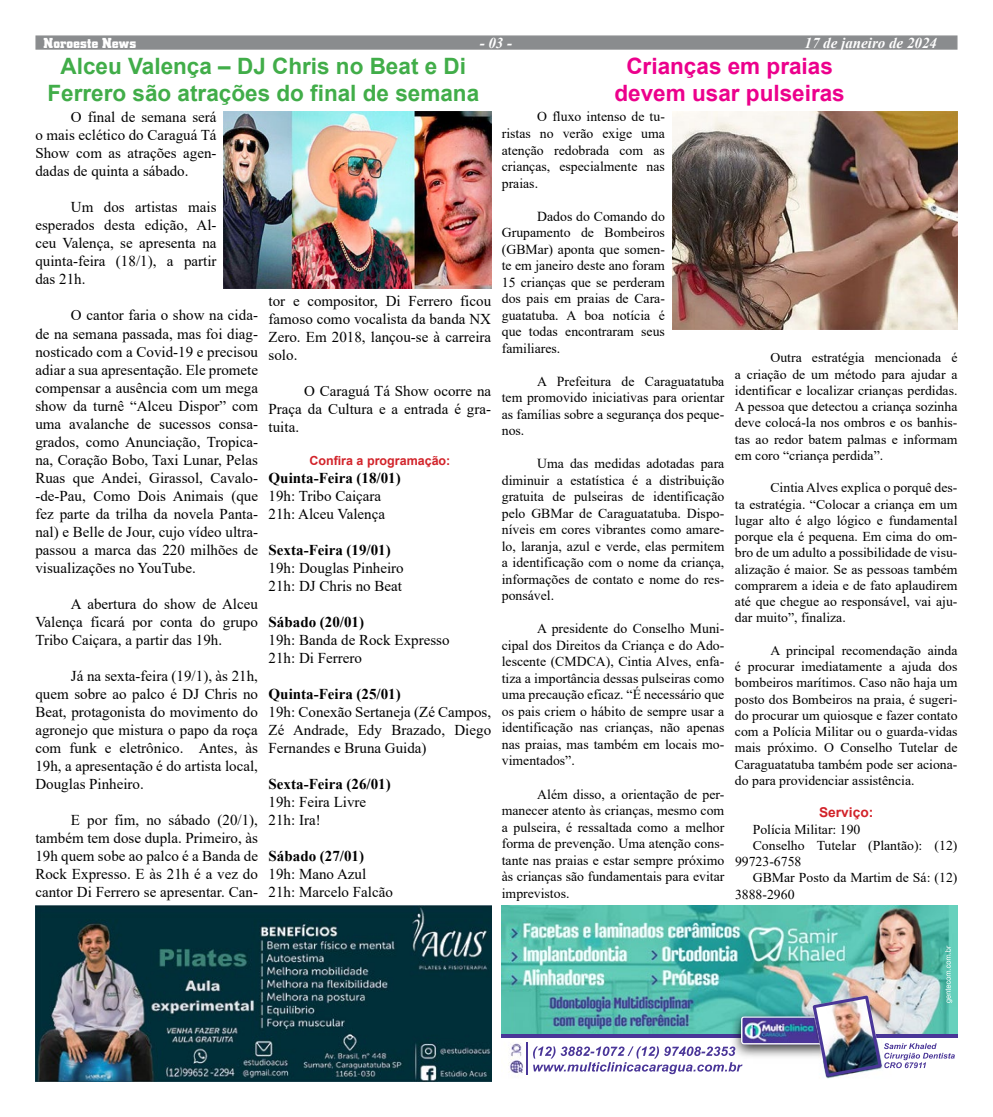
<style>
.page{position:relative;width:993px;height:1117px;background:#fff}
.page>*{position:absolute;margin:0;border:0;box-sizing:border-box;transform-origin:0 0}
.t1{font:700 22.5px/27px "Arial";color:#41ad49;text-align:center}
.t2{font:700 22.5px/27px "Arial";color:#ec008c;text-align:center}
.t3{font:15px/18px "Times New Roman";color:#000;text-align:justify}
.t4{font:700 15px "Times New Roman";color:#000}
.t5{font:italic 700 15px "Times New Roman";color:#fff}
.t6{font:700 15px "City D";letter-spacing:.005em;color:#fff}
.t7{font:13.75px/16.5px "Times New Roman";color:#000;text-align:justify}
.t8{font:13.5px/16.2px "Times New Roman";color:#000;text-align:justify}
.t9{font:700 13.5px "Arial";color:#d2232a}
.t10{font:700 12.5px "Arial";color:#d2232a}
</style>
<div class="page">
<img style="left:35px;top:905px;width:456px;height:176px">
<img style="left:501px;top:905px;width:456px;height:129px">
<img style="left:511px;top:905px;width:318px;height:129px">
<img style="left:501px;top:1037px;width:456px;height:42px">
<img style="left:501px;top:1034px;width:456px;height:3px">
<img style="left:740px;top:1016px;width:72px;height:28px">
<img style="left:812px;top:995px;width:69px;height:81px">
<img style="left:526px;top:1041px;width:1px;height:32px">
<div style="left:35px;top:35px;width:922px;height:15px;background:#8a8c8e;border:1px solid #8a8c8e"></div>
<img style="left:672px;top:112px;width:285px;height:217px">
<img style="left:223px;top:112px;width:268px;height:176px">
<p class="t6" style="left:44px;top:34px;width:94px">Noroeste News</p>
<p class="t5" style="left:479px;top:32px;width:34px">- 03 -</p>
<p class="t5" style="left:804px;top:32px;width:134px">17 de janeiro de 2024</p>
<h1 class="t2" style="left:614px;top:53px;width:232px">Crianças em praias devem usar pulseiras</h1>
<p class="t7" style="left:501px;top:108px;width:165px;text-indent:35px">O fluxo intenso de tu&shy;ristas no verão exige uma atenção redobrada com as crianças, especialmente nas praias.</p>
<p class="t7" style="left:501px;top:207px;width:165px;text-indent:35px">Dados do Comando do Grupamento de Bombeiros (GBMar) aponta que somen&shy;te em janeiro deste ano foram 15 crianças que se perderam dos pais em praias de Cara&shy;guatatuba. A boa notícia é que todas encontraram seus familiares.</p>
<p class="t7" style="left:501px;top:372px;width:224px;text-indent:35px">A Prefeitura de Caraguatatuba tem promovido iniciativas para orientar as famílias sobre a segurança dos peque&shy;nos.</p>
<p class="t7" style="left:501px;top:455px;width:224px;text-indent:35px">Uma das medidas adotadas para diminuir a estatística é a distribuição gratuita de pulseiras de identificação pelo GBMar de Caraguatatuba. Dispo&shy;níveis em cores vibrantes como amare&shy;lo, laranja, azul e verde, elas permitem a identificação com o nome da criança, informações de contato e nome do res&shy;ponsável.</p>
<p class="t7" style="left:501px;top:620px;width:224px;text-indent:35px">A presidente do Conselho Muni&shy;cipal dos Direitos da Criança e do Ado&shy;lescente (CMDCA), Cintia Alves, enfa&shy;tiza a importância dessas pulseiras como uma precaução eficaz. “É necessário que os pais criem o hábito de sempre usar a identificação nas crianças, não apenas nas praias, mas também em locais mo&shy;vimentados”.</p>
<p class="t7" style="left:501px;top:785px;width:224px;text-indent:35px">Além disso, a orientação de per&shy;manecer atento às crianças, mesmo com a pulseira, é ressaltada como a melhor forma de prevenção. Uma atenção cons&shy;tante nas praias e estar sempre próximo às crianças são fundamentais para evitar imprevistos.</p>
<h1 class="t1" style="left:47px;top:53px;width:433px">Alceu Valença – DJ Chris no Beat e Di<br>Ferrero são atrações do final de semana</h1>
<p class="t3" style="left:35px;top:108px;width:182px;text-indent:35px">O final de semana será o mais eclético do Caraguá Tá Show com as atrações agen&shy;dadas de quinta a sábado.</p>
<p class="t3" style="left:35px;top:198px;width:182px;text-indent:35px">Um dos artistas mais esperados desta edição, Al&shy;ceu Valença, se apresenta na quinta-feira (18/1), a partir das 21h.</p>
<p class="t3" style="left:35px;top:306px;width:224px;text-indent:35px">O cantor faria o show na cida&shy;de na semana passada, mas foi diag&shy;nosticado com a Covid-19 e precisou adiar a sua apresentação. Ele promete compensar a ausência com um mega show da turnê “Alceu Dispor” com uma avalanche de sucessos consa&shy;grados, como Anunciação, Tropica&shy;na, Coração Bobo, Taxi Lunar, Pelas Ruas que Andei, Girassol, Cavalo--de-Pau, Como Dois Animais (que fez parte da trilha da novela Panta&shy;nal) e Belle de Jour, cujo vídeo ultra&shy;passou a marca das 220 milhões de visualizações no YouTube.</p>
<p class="t3" style="left:35px;top:594px;width:224px;text-indent:35px">A abertura do show de Alceu Valença ficará por conta do grupo Tribo Caiçara, a partir das 19h.</p>
<p class="t3" style="left:35px;top:666px;width:224px;text-indent:35px">Já na sexta-feira (19/1), às 21h, quem sobre ao palco é DJ Chris no Beat, protagonista do movimento do agronejo que mistura o papo da roça com funk e eletrônico. Antes, às 19h, a apresentação é do artista local, Douglas Pinheiro.</p>
<p class="t3" style="left:35px;top:810px;width:224px;text-indent:35px">E por fim, no sábado (20/1), também tem dose dupla. Primeiro, às 19h quem sobe ao palco é a Banda de Rock Expresso. E às 21h é a vez do cantor Di Ferrero se apresentar. Can-</p>
<p class="t3" style="left:268px;top:291px;width:224px">tor e compositor, Di Ferrero ficou famoso como vocalista da banda NX Zero. Em 2018, lançou-se à carreira solo.</p>
<p class="t3" style="left:268px;top:381px;width:224px;text-indent:35px">O Caraguá Tá Show ocorre na Praça da Cultura e a entrada é gra&shy;tuita.</p>
<p class="t10" style="left:309px;top:452px;width:142px">Confira a programação:</p>
<p class="t4" style="left:268px;top:467px;width:134px">Quinta-Feira (18/01)</p>
<p class="t3" style="left:268px;top:486px;width:118px">19h: Tribo Caiçara<br>21h: Alceu Valença</p>
<p class="t4" style="left:268px;top:539px;width:124px">Sexta-Feira (19/01)</p>
<p class="t3" style="left:268px;top:558px;width:137px">19h: Douglas Pinheiro<br>21h: DJ Chris no Beat</p>
<p class="t4" style="left:268px;top:611px;width:97px">Sábado (20/01)</p>
<p class="t3" style="left:268px;top:630px;width:182px">19h: Banda de Rock Expresso<br>21h: Di Ferrero</p>
<p class="t4" style="left:268px;top:683px;width:134px">Quinta-Feira (25/01)</p>
<p class="t3" style="left:268px;top:702px;width:224px">19h: Conexão Sertaneja (Zé Campos, Zé Andrade, Edy Brazado, Diego Fernandes e Bruna Guida)</p>
<p class="t4" style="left:268px;top:773px;width:124px">Sexta-Feira (26/01)</p>
<p class="t3" style="left:268px;top:792px;width:99px">19h: Feira Livre<br>21h: Ira!</p>
<p class="t4" style="left:268px;top:845px;width:97px">Sábado (27/01)</p>
<p class="t3" style="left:268px;top:864px;width:126px">19h: Mano Azul<br>21h: Marcelo Falcão</p>
<p class="t8" style="left:734px;top:349px;width:224px;text-indent:35px">Outra estratégia mencionada é a criação de um método para ajudar a identificar e localizar crianças perdidas.<br>A pessoa que detectou a criança sozinha deve colocá-la nos ombros e os banhis&shy;tas ao redor batem palmas e informam em coro “criança perdida”.</p>
<p class="t8" style="left:734px;top:479px;width:224px;text-indent:35px">Cintia Alves explica o porquê des&shy;ta estratégia. “Colocar a criança em um lugar alto é algo lógico e fundamental porque ela é pequena. Em cima do om&shy;bro de um adulto a possibilidade de visu&shy;alização é maior. Se as pessoas também comprarem a ideia e de fato aplaudirem até que chegue ao responsável, vai aju&shy;dar muito”, finaliza.</p>
<p class="t8" style="left:734px;top:641px;width:224px;text-indent:35px">A principal recomendação ainda é procurar imediatamente a ajuda dos bombeiros marítimos. Caso não haja um posto dos Bombeiros na praia, é sugeri&shy;do procurar um quiosque e fazer contato com a Polícia Militar ou o guarda-vidas mais próximo. O Conselho Tutelar de Caraguatatuba também pode ser aciona&shy;do para providenciar assistência.</p>
<p class="t9" style="left:818px;top:803px;width:56px">Serviço:</p>
<p class="t8" style="left:752px;top:820px;width:109px">Polícia Militar: 190</p>
<p class="t8" style="left:752px;top:836px;width:206px">Conselho Tutelar (Plantão): (12)</p>
<p class="t8" style="left:734px;top:852px;width:68px">99723-6758</p>
<p class="t8" style="left:752px;top:869px;width:206px">GBMar Posto da Martim de Sá: (12)</p>
<p class="t8" style="left:734px;top:885px;width:61px">3888-2960</p>
</div>
